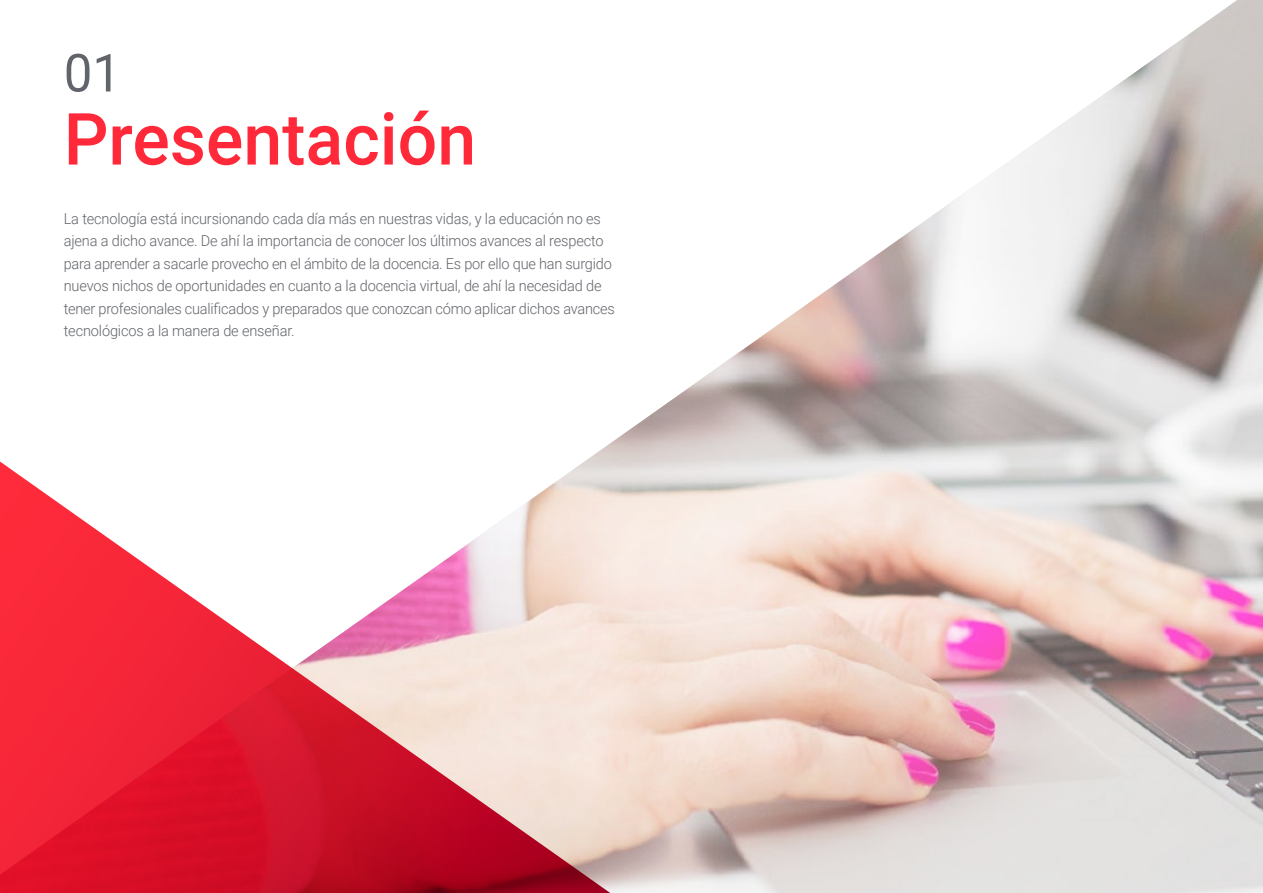
<style>
.page{position:relative;width:1263px;height:893px;background:#fff}
.page>*{position:absolute;margin:0;border:0;box-sizing:border-box;transform-origin:0 0}
.t1{font:500 72px "Roboto";color:#ff293a}
.t2{font:52.5px "Roboto";color:#61646a}
.t3{font:300 15px/22.5px "Roboto";letter-spacing:-.01em;color:#61646a}
</style>
<div class="page">
<img style="left:607px;top:0;width:656px;height:893px">
<svg style="left:0;top:446px;width:640px;height:447px"></svg>
<h2 class="t2" style="left:64px;top:36px;width:59px">01</h2>
<h1 class="t1" style="left:64px;top:89px;width:414px">Presentación</h1>
<p class="t3" style="left:64px;top:207px;width:552px">La tecnología está incursionando cada día más en nuestras vidas, y la educación no es ajena a dicho avance. De ahí la importancia de conocer los últimos avances al respecto para aprender a sacarle provecho en el ámbito de la docencia. Es por ello que han surgido nuevos nichos de oportunidades en cuanto a la docencia virtual, de ahí la necesidad de tener profesionales cualificados y preparados que conozcan cómo aplicar dichos avances tecnológicos a la manera de enseñar.</p>
</div>
